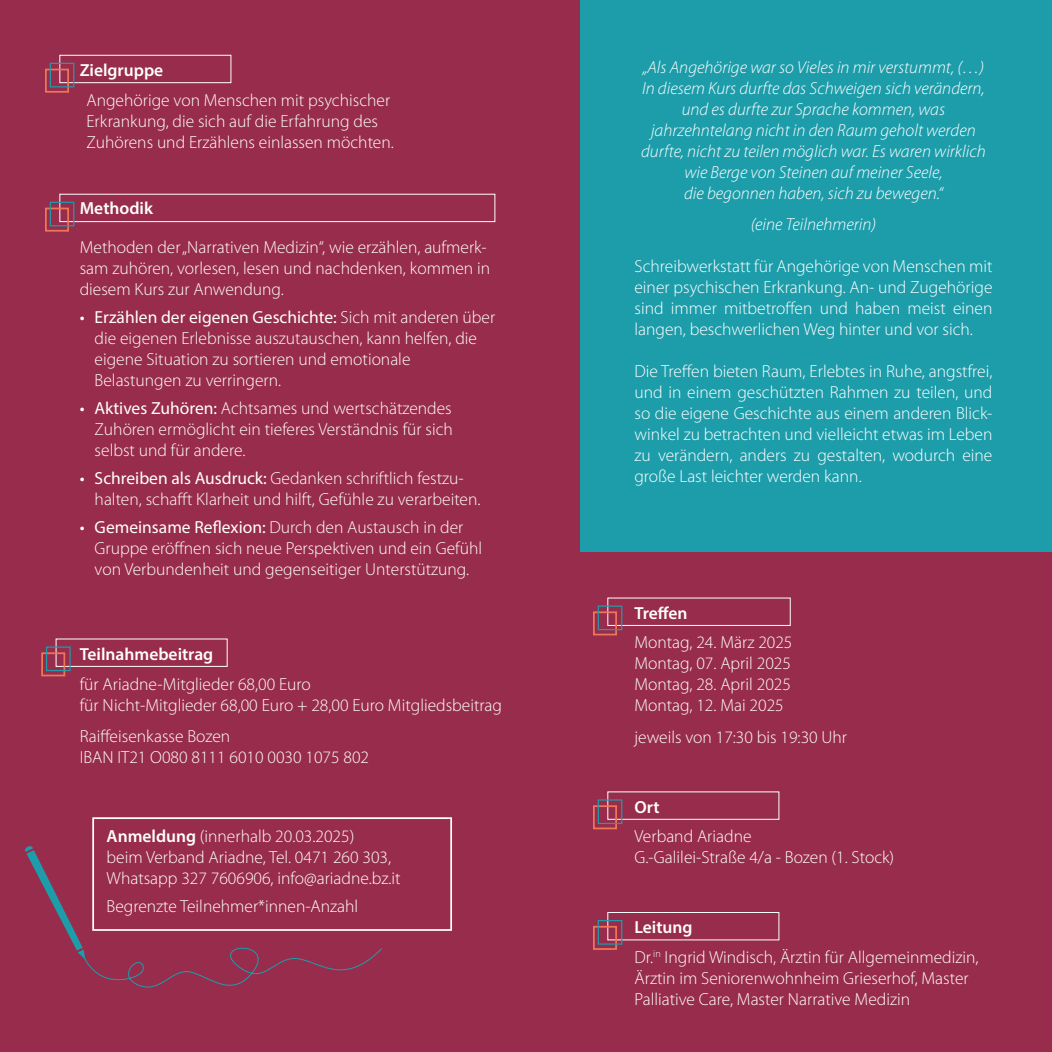
<style>
.page{position:relative;width:1052px;height:1052px;background:#982c4c}
.page>*{position:absolute;margin:0;border:0;box-sizing:border-box;transform-origin:0 0}
.t1{font:300 17.5px/21px "Myriad Pro";color:#fff}
.t2{font:italic 300 17.5px/21px "Myriad Pro";color:#fff;text-align:center}
.t3{font:600 17.5px "Myriad Pro";color:#fff}
.s1{font-weight:400}
.s2{font-weight:600}
</style>
<div class="page">
<div style="left:580px;top:0;width:472px;height:551px;background:#1d9daa"></div>
<div style="left:59px;top:194px;width:436px;height:28px;border:1px solid #fff"></div>
<div style="left:45px;top:208px;width:24px;height:24px;border:2px solid #ed7658"></div>
<div style="left:50px;top:202px;width:24px;height:24px;border:1px solid #1d9daa"></div>
<div style="left:593px;top:805px;width:24px;height:24px;border:2px solid #ed7658"></div>
<div style="left:598px;top:799px;width:24px;height:25px;border:1px solid #1d9daa"></div>
<div style="left:607px;top:912px;width:172px;height:28px;border:1px solid #fff"></div>
<div style="left:593px;top:926px;width:24px;height:24px;border:2px solid #ed7658"></div>
<div style="left:598px;top:920px;width:24px;height:24px;border:1px solid #1d9daa"></div>
<div style="left:59px;top:55px;width:172px;height:28px;border:1px solid #fff"></div>
<div style="left:45px;top:69px;width:24px;height:24px;border:2px solid #ed7658"></div>
<div style="left:50px;top:63px;width:24px;height:24px;border:1px solid #1d9daa"></div>
<div style="left:56px;top:638px;width:172px;height:29px;border:1px solid #fff"></div>
<div style="left:41px;top:652px;width:24px;height:24px;border:2px solid #ed7658"></div>
<div style="left:46px;top:646px;width:25px;height:25px;border:1px solid #1d9daa"></div>
<div style="left:607px;top:597px;width:183px;height:29px;border:1px solid #fff"></div>
<div style="left:593px;top:611px;width:24px;height:24px;border:2px solid #ed7658"></div>
<div style="left:598px;top:605px;width:24px;height:25px;border:1px solid #1d9daa"></div>
<div style="left:92px;top:817px;width:360px;height:114px;border:2px solid #fff"></div>
<svg style="left:25px;top:846px;width:358px;height:142px"></svg>
<p class="t3" style="left:80px;top:59px;width:85px">Zielgruppe</p>
<p class="t1" style="left:86px;top:90px;width:309px">Angehörige von Menschen mit psychischer<br>Erkrankung, die sich auf die Erfahrung des<br>Zuhörens und Erzählens einlassen möchten.</p>
<p class="t3" style="left:80px;top:197px;width:75px">Methodik</p>
<p class="t1" style="left:80px;top:237px;width:412px">Methoden der „Narrativen Medizin“, wie erzählen, aufmerk&shy;sam zuhören, vorlesen, lesen und nachdenken, kommen in diesem Kurs zur Anwendung.</p>
<p class="t1" style="left:95px;top:307px;width:402px;text-indent:-15px"><span class="s1">• Erzählen der eigenen Geschichte:</span> Sich mit anderen über die eigenen Erlebnisse auszutauschen, kann helfen, die eigene Situation zu sortieren und emotionale Belastungen zu verringern.</p>
<p class="t1" style="left:95px;top:398px;width:360px;text-align:justify;text-indent:-15px"><span class="s1">• Aktives Zuhören:</span> Achtsames und wertschätzendes Zuhören ermöglicht ein tieferes Verständnis für sich selbst und für andere.</p>
<p class="t1" style="left:95px;top:468px;width:387px;text-indent:-15px"><span class="s1">• Schreiben als Ausdruck:</span> Gedanken schriftlich festzu&shy;halten, schafft Klarheit und hilft, Gefühle zu verarbeiten.</p>
<p class="t1" style="left:95px;top:517px;width:389px;text-indent:-15px"><span class="s1">• Gemeinsame Reflexion:</span> Durch den Austausch in der<br>Gruppe eröffnen sich neue Perspektiven und ein Gefühl von Verbundenheit und gegenseitiger Unterstützung.</p>
<p class="t3" style="left:80px;top:642px;width:135px">Teilnahmebeitrag</p>
<p class="t1" style="left:80px;top:673px;width:424px">für Ariadne-Mitglieder 68,00 Euro<br>für Nicht-Mitglieder 68,00 Euro + 28,00 Euro Mitgliedsbeitrag</p>
<p class="t1" style="left:80px;top:726px;width:291px">Raiffeisenkasse Bozen<br>IBAN IT21 O080 8111 6010 0030 1075 802</p>
<p class="t1" style="left:107px;top:826px;width:295px"><span class="s2">Anmeldung</span> (innerhalb 20.03.2025)<br>beim Verband Ariadne, Tel. 0471 260 303,<br>Whatsapp 327 7606906, info@ariadne.bz.it</p>
<p class="t1" style="left:107px;top:896px;width:253px">Begrenzte Teilnehmer*innen-Anzahl</p>
<p class="t2" style="left:641px;top:56px;width:346px">„Als Angehörige war so Vieles in mir verstummt, (…)<br>In diesem Kurs durfte das Schweigen sich verändern, und es durfte zur Sprache kommen, was jahrzehntelang nicht in den Raum geholt werden durfte, nicht zu teilen möglich war. Es waren wirklich wie Berge von Steinen auf meiner Seele,<br>die begonnen haben, sich zu bewegen.“</p>
<p class="t2" style="left:750px;top:214px;width:127px">(eine Teilnehmerin)</p>
<p class="t1" style="left:634px;top:256px;width:359px;text-align:justify">Schreibwerkstatt für Angehörige von Menschen mit einer psychischen Erkrankung. An- und Zugehörige sind immer mitbetroffen und haben meist einen langen, beschwerlichen Weg hinter und vor sich.</p>
<p class="t1" style="left:634px;top:361px;width:359px;text-align:justify">Die Treffen bieten Raum, Erlebtes in Ruhe, angstfrei, und in einem geschützten Rahmen zu teilen, und so die eigene Geschichte aus einem anderen Blick&shy;winkel zu betrachten und vielleicht etwas im Leben zu verändern, anders zu gestalten, wodurch eine große Last leichter werden kann.</p>
<p class="t3" style="left:634px;top:601px;width:55px">Treffen</p>
<p class="t1" style="left:634px;top:632px;width:159px;text-align:justify">Montag, 24. März 2025<br>Montag, 07. April 2025<br>Montag, 28. April 2025<br>Montag, 12. Mai 2025</p>
<p class="t1" style="left:634px;top:727px;width:214px">jeweils von 17:30 bis 19:30 Uhr</p>
<p class="t3" style="left:634px;top:795px;width:27px">Ort</p>
<p class="t1" style="left:634px;top:826px;width:261px">Verband Ariadne<br>G.-Galilei-Straße 4/a - Bozen (1. Stock)</p>
<p class="t1" style="left:634px;top:912px;width:346px;line-height:29.9px"><span class="s2">Leitung<br></span>Dr.<sup>in</sup> Ingrid Windisch, Ärztin für Allgemeinmedizin,</p>
<p class="t1" style="left:634px;top:968px;width:336px">Ärztin im Seniorenwohnheim Grieserhof, Master<br>Palliative Care, Master Narrative Medizin</p>
</div>
